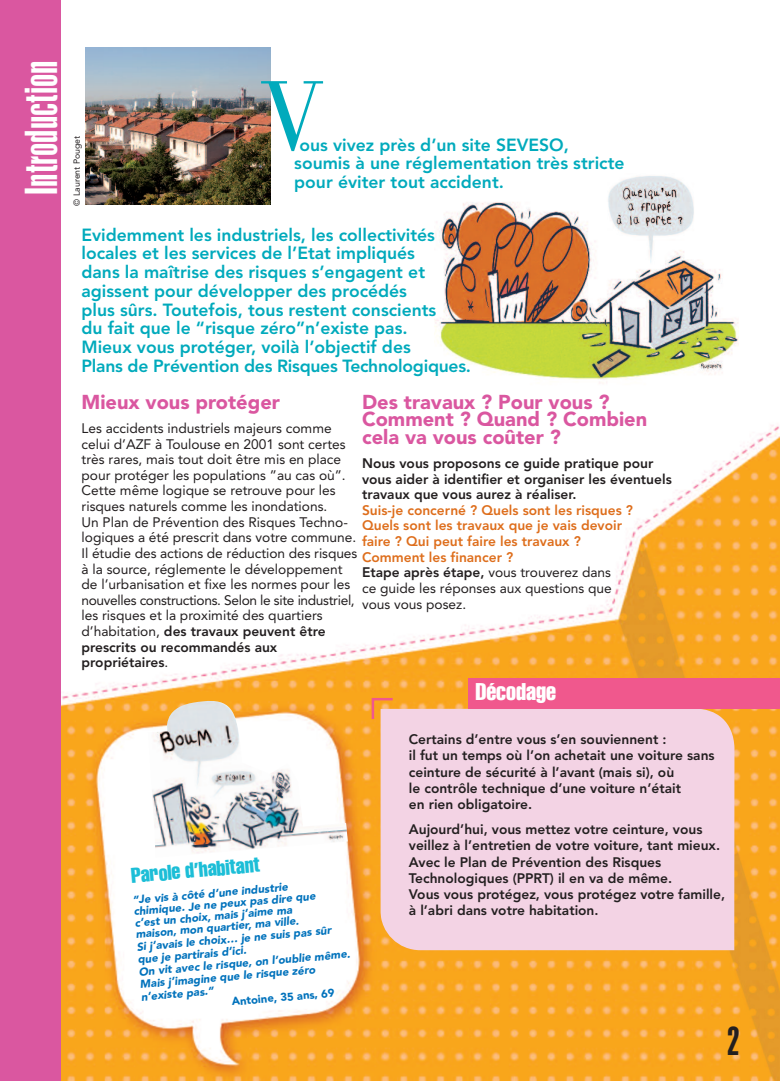
<style>
.page{position:relative;width:780px;height:1081px;background:#fff}
.page>*{position:absolute;margin:0;border:0;box-sizing:border-box;transform-origin:0 0}
.t1{font:102.38px "Bodoni";color:#00aabc}
.t2{font:700 90.5px "Bodoni BE";color:#f7931d}
.t3{font:41.25px "Swiss 924 BT Regular B";color:#fff}
.t4{font:37.5px "Swiss 924 BT Regular B";color:#231f20}
.t5{font:extra-condensed 23.5px "Swiss 911 BT";color:#fff}
.t6{font:extra-condensed 20.88px "Swiss 911 BT";color:#1cbed7}
.t7{font:900 20px/17.5px "Avenir";color:#da57a0}
.t8{font:800 17.5px/18.8px "Avenir";color:#00aabc}
.t9{font:13.75px/15.6px "Avenir";color:#231f20}
.t10{font:800 13.75px/16.2px "Avenir";color:#231f20}
.t11{font:800 13.75px/15.6px "Avenir";color:#de6e1c}
.t12{font:italic 900 11.25px/12.1px "Avenir";color:#0072bc}
.t13{font:900 11.25px "Avenir";color:#0072bc}
.t14{font:8.75px "Avenir";color:#231f20}
.s1{font-weight:800}
.s2{color:#231f20}
.s3{font-weight:400;color:#231f20}
</style>
<div class="page">
<img style="left:60px;top:404px;width:719px;height:677px">
<img style="left:85px;top:48px;width:185px;height:156px">
<img style="left:434px;top:176px;width:304px;height:207px">
<img style="left:148px;top:697px;width:200px;height:160px">
<div style="left:380px;top:708px;width:354px;height:242px;background:#f3d3e4"></div>
<div style="left:468px;top:678px;width:311px;height:30px;background:#f0588d"></div>
<svg style="left:370px;top:696px;width:25px;height:25px"></svg>
<div style="left:0;top:1px;width:60px;height:1080px;background:#da57a0"></div>
<h3 class="t3" style="left:8px;top:171px;width:136px;rotate:-90deg">Introduction</h3>
<h3 class="t3" style="left:16px;top:195px;width:136px;rotate:-90deg">Introduction</h3>
<p class="t14" style="left:72px;top:206px;width:71px;rotate:-90deg">© Laurent Pouget</p>
<h1 class="t1" style="left:258px;top:59px;width:70px">V</h1>
<p class="t8" style="left:294px;top:135px;width:332px">ous vivez près d’un site SEVESO,<br>soumis à une réglementation très stricte pour éviter tout accident.</p>
<p class="t8" style="left:81px;top:225px;width:391px">Evidemment les industriels, les collectivités locales et les services de l’Etat impliqués<br>dans la maîtrise des risques s’engagent et agissent pour développer des procédés<br>plus sûrs. Toutefois, tous restent conscients<br>du fait que le “risque zéro”n’existe pas.<br>Mieux vous protéger, voilà l’objectif des<br>Plans de Prévention des Risques Technologiques.</p>
<h3 class="t7" style="left:81px;top:393px;width:200px">Mieux vous protéger</h3>
<p class="t9" style="left:81px;top:420px;width:277px">Les accidents industriels majeurs comme celui d’AZF à Toulouse en 2001 sont certes très rares, mais tout doit être mis en place pour protéger les populations ”au cas où”.<br>Cette même logique se retrouve pour les risques naturels comme les inondations.<br>Un Plan de Prévention des Risques Techno&shy;logiques a été prescrit dans votre commune.<br>Il étudie des actions de réduction des risques à la source, réglemente le développement de l’urbanisation et fixe les normes pour les nouvelles constructions. Selon le site industriel, les risques et la proximité des quartiers d’habitation, <span class="s1">des travaux peuvent être prescrits ou recommandés aux propriétaires</span>.</p>
<h3 class="t7" style="left:362px;top:393px;width:286px">Des travaux ? Pour vous ?<br>Comment ? Quand ? Combien cela va vous coûter ?</h3>
<p class="t10" style="left:362px;top:455px;width:311px;line-height:15.6px">Nous vous proposons ce guide pratique pour vous aider à identifier et organiser les éventuels travaux que vous aurez à réaliser.</p>
<p class="t11" style="left:362px;top:502px;width:272px">Suis-je concerné ? Quels sont les risques ?<br>Quels sont les travaux que je vais devoir faire ? Qui peut faire les travaux ?<br>Comment les financer ?<br><span class="s2">Etape après étape,</span> <span class="s3">vous trouverez dans<br>ce guide les réponses aux questions que vous vous posez.</span></p>
<h3 class="t6" style="left:130px;top:864px;width:131px;rotate:-5deg">Parole d’habitant</h3>
<p class="t12" style="left:132px;top:894px;width:213px;rotate:-5deg">”Je vis à côté d’une industrie<br>chimique. Je ne peux pas dire que<br>c’est un choix, mais j’aime ma<br>maison, mon quartier, ma ville.<br>Si j’avais le choix… je ne suis pas sûr que je partirais d’ici.<br>On vit avec le risque, on l’oublie même.<br>Mais j’imagine que le risque zéro n’existe pas.”</p>
<p class="t13" style="left:231px;top:994px;width:104px;rotate:-5deg">Antoine, 35 ans, 69</p>
<h3 class="t5" style="left:475px;top:678px;width:82px">Décodage</h3>
<p class="t10" style="left:409px;top:731px;width:307px">Certains d’entre vous s’en souviennent :<br>il fut un temps où l’on achetait une voiture sans ceinture de sécurité à l’avant (mais si), où<br>le contrôle technique d’une voiture n’était<br>en rien obligatoire.</p>
<p class="t10" style="left:409px;top:821px;width:318px">Aujourd’hui, vous mettez votre ceinture, vous veillez à l’entretien de votre voiture, tant mieux.<br>Avec le Plan de Prévention des Risques Technologiques (PPRT) il en va de même.<br>Vous vous protégez, vous protégez votre famille, à l’abri dans votre habitation.</p>
<h2 class="t2" style="left:392px;top:789px;width:51px">”</h2>
<h3 class="t4" style="left:727px;top:1018px;width:14px">2</h3>
</div>
